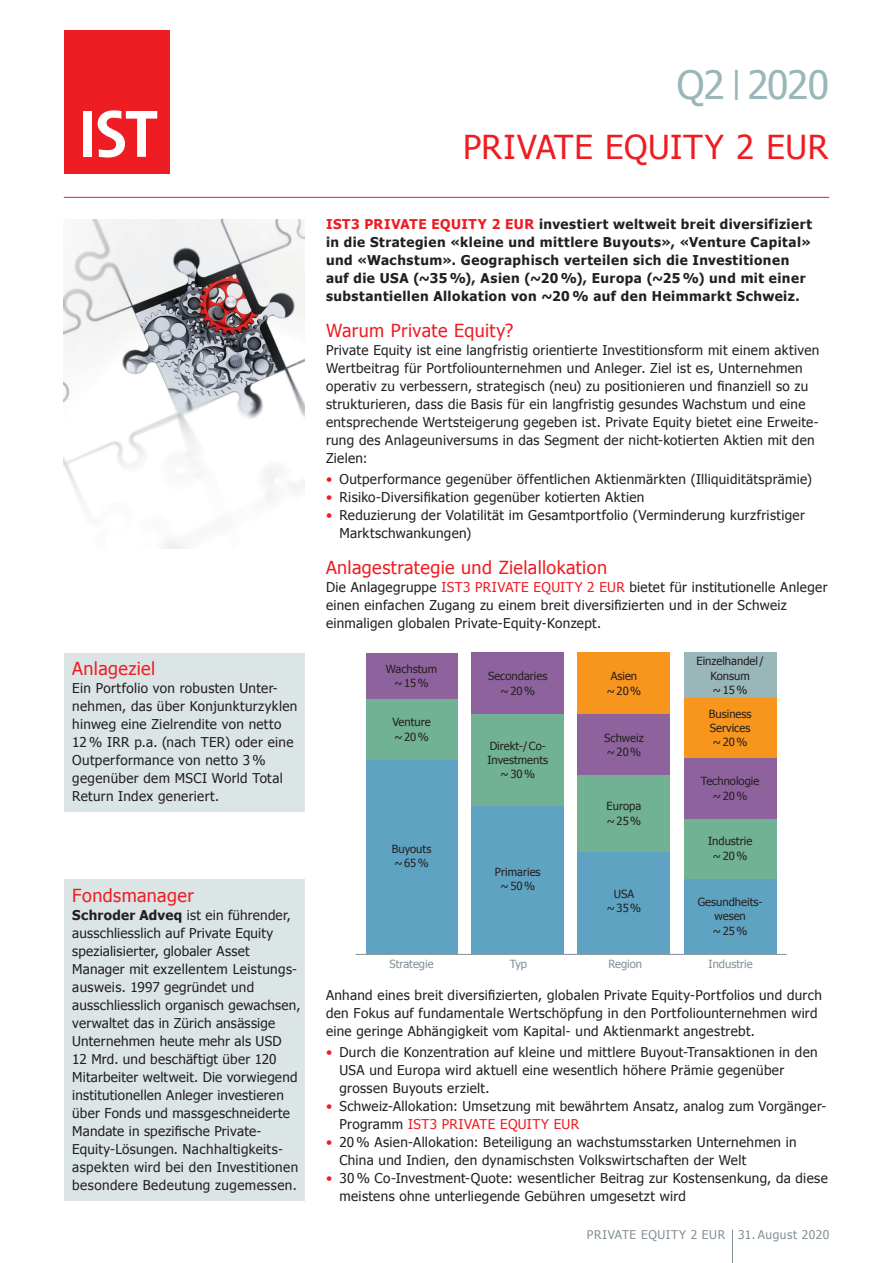
<style>
.page{position:relative;width:893px;height:1263px;background:#fff}
.page>*{position:absolute;margin:0;border:0;box-sizing:border-box;transform-origin:0 0}
.t1{font:39px "Tahoma";letter-spacing:-.03em;color:#99b6b8}
.t2{font:33px "Tahoma";letter-spacing:.02em;color:#ee1d23}
.Untertitel{font:18px "Tahoma";letter-spacing:.02em;color:#ee1d23}
.Grundtext{font:13.5px/18px "Tahoma";letter-spacing:.025em;color:#231f20}
.Lead{font:700 13.5px/18px "Tahoma";letter-spacing:.035em;color:#231f20}
.t3{font:12px "Tahoma";letter-spacing:.045em;color:#828f96}
.t4{font:11.25px/14.2px "Tahoma";color:#231f20;text-align:center}
.t5{font:11.25px "Tahoma";color:#828f96}
.s1{font-weight:700}
.s2{font-size:31.5px}
.s3{color:#ee1d23}
</style>
<div class="page">
<hr style="left:732px;top:1229px;width:1px;height:34px;background:#828f96">
<div style="left:65px;top:31px;width:105px;height:143px;background:#ee1d23"></div>
<div style="left:83px;top:111px;width:9px;height:46px;background:#fff"></div>
<svg style="left:98px;top:110px;width:59px;height:47px"></svg>
<hr style="left:64px;top:197px;width:765px;height:1px;background:#ee1d23">
<div style="left:64px;top:879px;width:241px;height:322px;background:#dce5e6"></div>
<img style="left:64px;top:219px;width:241px;height:330px">
<div style="left:64px;top:652px;width:241px;height:159px;background:#dce5e6"></div>
<hr style="left:356px;top:954px;width:431px;height:1px;background:#828f96">
<div style="left:366px;top:758px;width:91px;height:196px;background:#5fa3c2"></div>
<div style="left:366px;top:698px;width:91px;height:62px;background:#71b194"></div>
<div style="left:366px;top:652px;width:91px;height:46px;background:#8e639d"></div>
<div style="left:471px;top:803px;width:93px;height:151px;background:#5fa3c2"></div>
<div style="left:471px;top:714px;width:93px;height:92px;background:#71b194"></div>
<div style="left:471px;top:652px;width:93px;height:62px;background:#8e639d"></div>
<div style="left:578px;top:848px;width:92px;height:106px;background:#5fa3c2"></div>
<div style="left:578px;top:775px;width:92px;height:76px;background:#71b194"></div>
<div style="left:578px;top:714px;width:92px;height:61px;background:#8e639d"></div>
<div style="left:578px;top:652px;width:92px;height:62px;background:#f7951d"></div>
<div style="left:684px;top:878px;width:92px;height:76px;background:#5fa3c2"></div>
<div style="left:684px;top:818px;width:92px;height:60px;background:#71b194"></div>
<div style="left:684px;top:758px;width:92px;height:60px;background:#8e639d"></div>
<div style="left:684px;top:698px;width:92px;height:60px;background:#f7951d"></div>
<div style="left:684px;top:652px;width:92px;height:46px;background:#99b6b8"></div>
<p class="Untertitel" style="left:72px;top:656px;width:85px">Anlageziel</p>
<p class="Grundtext" style="left:72px;top:678px;width:227px">Ein Portfolio von robusten Unter&shy;nehmen, das über Konjunkturzyklen hinweg eine Zielrendite von netto<br>12 % IRR p.a. (nach TER) oder eine<br>Outperformance von netto 3 % gegenüber dem MSCI World Total<br>Return Index generiert.</p>
<p class="Untertitel" style="left:72px;top:883px;width:123px">Fondsmanager</p>
<p class="Grundtext" style="left:72px;top:905px;width:230px"><span class="s1">Schroder Adveq</span> ist ein führender, ausschliesslich auf Private Equity spezialisierter, globaler Asset Manager mit exzellentem Leistungs&shy;ausweis. 1997 gegründet und ausschliesslich organisch gewachsen, verwaltet das in Zürich ansässige Unternehmen heute mehr als USD<br>12 Mrd. und beschäftigt über 120<br>Mitarbeiter weltweit. Die vorwiegend institutionellen Anleger investieren über Fonds und massgeschneiderte Mandate in spezifische Private-Equity-Lösungen. Nachhaltigkeits&shy;aspekten wird bei den Investitionen besondere Bedeutung zugemessen.</p>
<h1 class="t1" style="left:677px;top:59px;width:154px">Q2 <span class="s2">|</span> 2020</h1>
<h2 class="t2" style="left:463px;top:125px;width:367px">PRIVATE EQUITY 2 EUR</h2>
<p class="Lead" style="left:326px;top:215px;width:487px"><span class="s3">IST3 PRIVATE EQUITY 2 EUR</span> investiert weltweit breit diversifiziert in die Strategien «kleine und mittlere Buyouts», «Venture Capital» und «Wachstum». Geographisch verteilen sich die Investitionen auf die USA (~35%), Asien (~20%), Europa (~25%) und mit einer substantiellen Allokation von ~20% auf den Heimmarkt Schweiz.</p>
<p class="Untertitel" style="left:326px;top:319px;width:189px">Warum Private Equity?</p>
<p class="Grundtext" style="left:326px;top:341px;width:495px">Private Equity ist eine langfristig orientierte Investitionsform mit einem aktiven Wertbeitrag für Portfoliounternehmen und Anleger. Ziel ist es, Unternehmen operativ zu verbessern, strategisch (neu) zu positionieren und finanziell so zu strukturieren, dass die Basis für ein langfristig gesundes Wachstum und eine entsprechende Wertsteigerung gegeben ist. Private Equity bietet eine Erweite&shy;rung des Anlageuniversums in das Segment der nicht-kotierten Aktien mit den Zielen:</p>
<p class="Grundtext" style="left:326px;top:470px;width:487px"><span class="s3">•</span> Outperformance gegenüber öffentlichen Aktienmärkten (Illiquiditätsprämie)</p>
<p class="Grundtext" style="left:326px;top:488px;width:320px"><span class="s3">•</span> Risiko-Diversifikation gegenüber kotierten Aktien</p>
<p class="Grundtext" style="left:339px;top:506px;width:467px;text-indent:-13px"><span class="s3">•</span> Reduzierung der Volatilität im Gesamtportfolio (Verminderung kurzfristiger<br>Marktschwankungen)</p>
<p class="Untertitel" style="left:326px;top:556px;width:283px">Anlagestrategie und Zielallokation</p>
<p class="Grundtext" style="left:326px;top:578px;width:503px">Die Anlagegruppe <span class="s3">IST3 PRIVATE EQUITY 2 EUR</span> bietet für institutionelle Anleger einen einfachen Zugang zu einem breit diversifizierten und in der Schweiz einmaligen globalen Private-Equity-Konzept.</p>
<p class="t4" style="left:386px;top:661px;width:53px">Wachstum ~15%</p>
<p class="t4" style="left:392px;top:714px;width:40px;text-align:left">Venture ~20%</p>
<p class="t4" style="left:392px;top:841px;width:41px;text-align:left">Buyouts ~65%</p>
<p class="t4" style="left:488px;top:669px;width:61px">Secondaries ~20%</p>
<p class="t4" style="left:487px;top:738px;width:62px">Direkt-/Co-<br>Investments ~30%</p>
<p class="t4" style="left:495px;top:864px;width:47px">Primaries ~50%</p>
<p class="t4" style="left:607px;top:669px;width:36px">Asien ~20%</p>
<p class="t4" style="left:604px;top:730px;width:41px;text-align:left">Schweiz ~20%</p>
<p class="t4" style="left:607px;top:799px;width:36px;text-align:left">Europa ~25%</p>
<p class="t4" style="left:607px;top:886px;width:36px">USA ~35%</p>
<p class="t4" style="left:696px;top:654px;width:69px">Einzelhandel/<br>Konsum ~15%</p>
<p class="t4" style="left:709px;top:706px;width:44px;text-align:justify">Business Services ~20%</p>
<p class="t4" style="left:701px;top:773px;width:60px">Technologie ~20%</p>
<p class="t4" style="left:708px;top:834px;width:46px">Industrie ~20%</p>
<p class="t4" style="left:698px;top:894px;width:66px">Gesundheits&shy;wesen ~25%</p>
<p class="t5" style="left:389px;top:957px;width:46px">Strategie</p>
<p class="t5" style="left:510px;top:957px;width:19px">Typ</p>
<p class="t5" style="left:608px;top:957px;width:35px">Region</p>
<p class="t5" style="left:708px;top:957px;width:46px">Industrie</p>
<p class="Grundtext" style="left:326px;top:985px;width:497px">Anhand eines breit diversifizierten, globalen Private Equity-Portfolios und durch den Fokus auf fundamentale Wertschöpfung in den Portfoliounternehmen wird eine geringe Abhängigkeit vom Kapital- und Aktienmarkt angestrebt.</p>
<p class="Grundtext" style="left:339px;top:1042px;width:480px;text-indent:-13px"><span class="s3">•</span> Durch die Konzentration auf kleine und mittlere Buyout-Transaktionen in den<br>USA und Europa wird aktuell eine wesentlich höhere Prämie gegenüber grossen Buyouts erzielt.</p>
<p class="Grundtext" style="left:339px;top:1096px;width:488px;text-indent:-13px"><span class="s3">•</span> Schweiz-Allokation: Umsetzung mit bewährtem Ansatz, analog zum Vorgänger-<br>Programm <span class="s3">IST3 PRIVATE EQUITY EUR</span></p>
<p class="Grundtext" style="left:339px;top:1132px;width:459px;text-indent:-13px"><span class="s3">•</span> 20 % Asien-Allokation: Beteiligung an wachstumsstarken Unternehmen in<br>China und Indien, den dynamischsten Volkswirtschaften der Welt</p>
<p class="Grundtext" style="left:339px;top:1168px;width:490px;text-indent:-13px"><span class="s3">•</span> 30 % Co-Investment-Quote: wesentlicher Beitrag zur Kostensenkung, da diese meistens ohne unterliegende Gebühren umgesetzt wird</p>
<p class="t3" style="left:587px;top:1227px;width:244px">PRIVATE EQUITY 2 EUR 31. August 2020</p>
</div>
